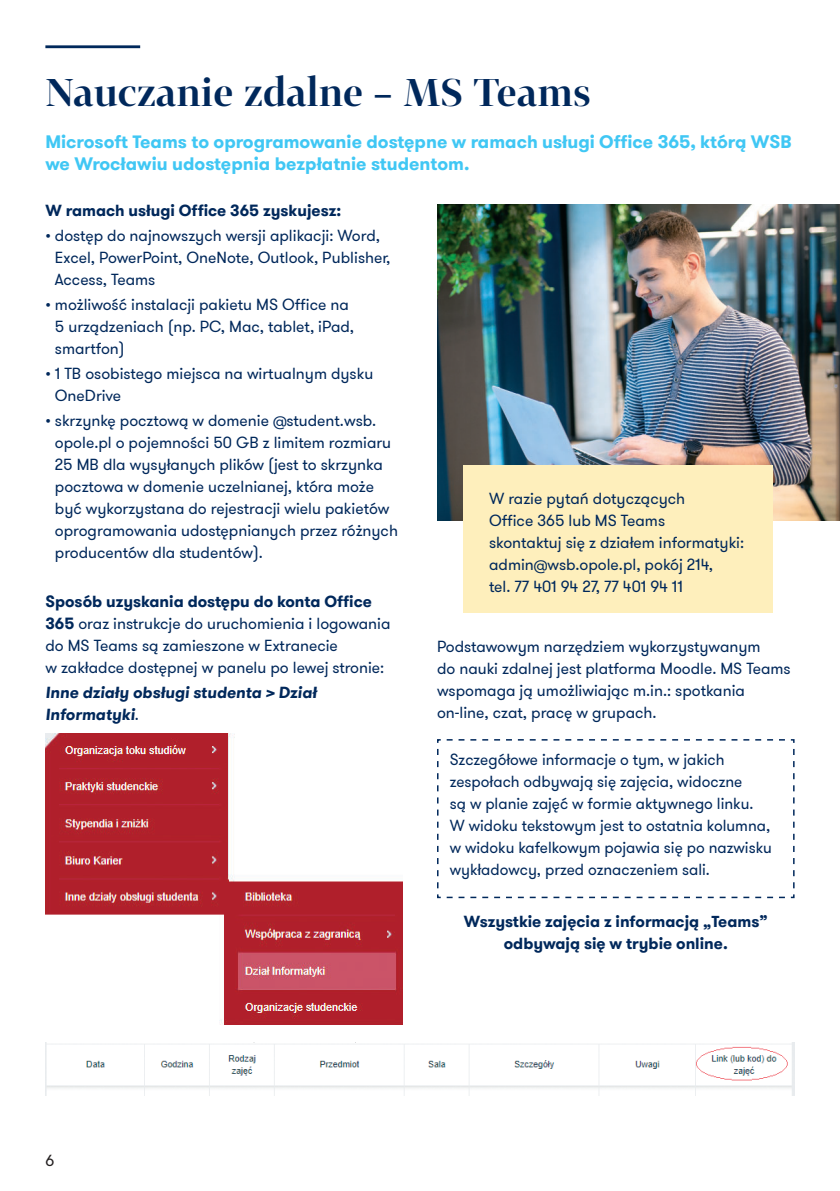
<style>
.page{position:relative;width:840px;height:1191px;background:#fff}
.page>*{position:absolute;margin:0;border:0;box-sizing:border-box;transform-origin:0 0}
.t1{font:600 38px "Tabac G1";color:#00285b}
.t2{font:700 18px/22px "GT Walsheim Pro";color:#40c7f4}
.t3{font:16px/22px "GT Walsheim Pro";color:#00285b}
.t4{font:700 16px/22px "GT Walsheim Pro";color:#00285b;text-align:center}
.t5{font:italic 700 16px/22px "GT Walsheim Pro";color:#00285b}
.t6{font:16px "GT Walsheim Pro";color:#231f20}
.s1{font-weight:700}
.s2{font-weight:400;font-style:normal}
</style>
<div class="page">
<img style="left:437px;top:204px;width:402px;height:316px">
<svg style="left:437px;top:739px;width:357px;height:160px"></svg>
<hr style="left:45px;top:45px;width:95px;height:3px;background:#00285b">
<div style="left:463px;top:465px;width:309px;height:147px;background:#feefbc"></div>
<img style="left:45px;top:1042px;width:749px;height:53px">
<img style="left:45px;top:733px;width:358px;height:291px">
<h1 class="t1" style="left:45px;top:74px;width:546px">Nauczanie zdalne – MS Teams</h1>
<p class="t2" style="left:45px;top:130px;width:747px">Microsoft Teams to oprogramowanie dostępne w ramach usługi Office 365, którą WSB we Wrocławiu udostępnia bezpłatnie studentom.</p>
<p class="t4" style="left:45px;top:199px;width:297px">W ramach usługi Office 365 zyskujesz:</p>
<p class="t3" style="left:55px;top:224px;width:337px;text-indent:-10px">• dostęp do najnowszych wersji aplikacji: Word,<br>Excel, PowerPoint, OneNote, Outlook, Publisher,<br>Access, Teams</p>
<p class="t3" style="left:55px;top:293px;width:300px;text-indent:-10px">• możliwość instalacji pakietu MS Office na<br>5 urządzeniach (np. PC, Mac, tablet, iPad, smartfon)</p>
<p class="t3" style="left:55px;top:362px;width:320px;text-indent:-10px">• 1 TB osobistego miejsca na wirtualnym dysku<br>OneDrive</p>
<p class="t3" style="left:55px;top:409px;width:344px;text-indent:-10px">• skrzynkę pocztową w domenie @student.wsb. opole.pl o pojemności 50 GB z limitem rozmiaru 25 MB dla wysyłanych plików (jest to skrzynka pocztowa w domenie uczelnianej, która może być wykorzystana do rejestracji wielu pakietów oprogramowania udostępnianych przez różnych producentów dla studentów).</p>
<p class="t3" style="left:45px;top:590px;width:346px"><span class="s1">Sposób uzyskania dostępu do konta Office 365</span> oraz instrukcje do uruchomienia i logowania do MS Teams są zamieszone w Extranecie<br>w zakładce dostępnej w panelu po lewej stronie:</p>
<p class="t5" style="left:45px;top:681px;width:273px">Inne działy obsługi studenta &gt; Dział<br>Informatyki<span class="s2">.</span></p>
<p class="t3" style="left:489px;top:487px;width:256px">W razie pytań dotyczących<br>Office 365 lub MS Teams<br>skontaktuj się z działem informatyki: admin@wsb.opole.pl, pokój 214,<br>tel. 77 401 94 27, 77 401 94 11</p>
<p class="t3" style="left:437px;top:635px;width:355px">Podstawowym narzędziem wykorzystywanym<br>do nauki zdalnej jest platforma Moodle. MS Teams wspomaga ją umożliwiając m.in.: spotkania on-line, czat, pracę w grupach.</p>
<p class="t3" style="left:449px;top:748px;width:323px">Szczegółowe informacje o tym, w jakich zespołach odbywają się zajęcia, widoczne<br>są w planie zajęć w formie aktywnego linku.<br>W widoku tekstowym jest to ostatnia kolumna, w widoku kafelkowym pojawia się po nazwisku wykładowcy, przed oznaczeniem sali.</p>
<p class="t6" style="left:45px;top:1150px;width:10px">6</p>
<p class="t4" style="left:463px;top:910px;width:305px">Wszystkie zajęcia z informacją „Teams” odbywają się w trybie online.</p>
</div>
